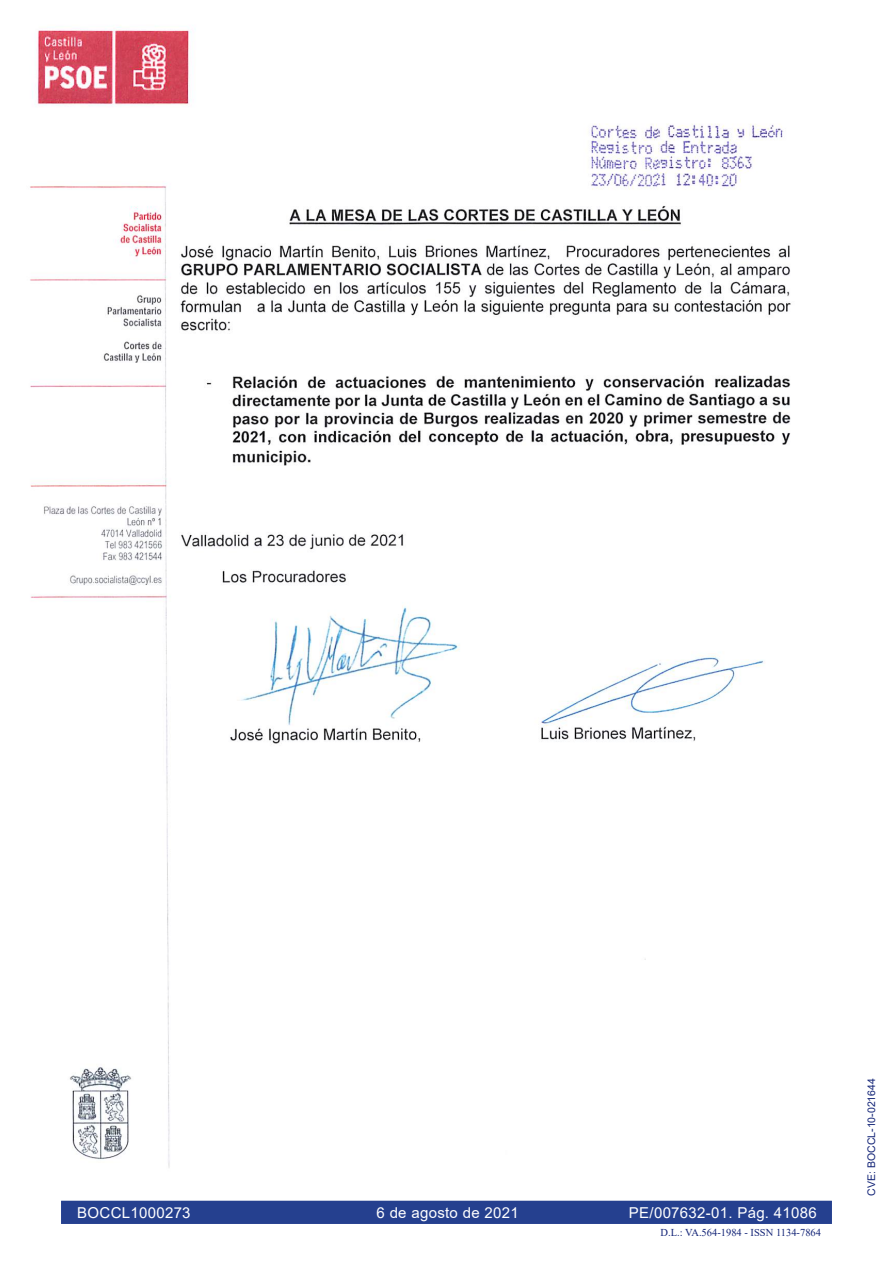
<style>
.page{position:relative;width:893px;height:1263px;background:#fff}
.page>*{position:absolute;margin:0;border:0;box-sizing:border-box;transform-origin:0 0}
.E_CVE{font:15px "Arial";letter-spacing:.02em;color:#fff}
.t1{font:10.5px "Times New Roman";color:#132477}
.t2{font:10.5px "Arial";color:#132477}
</style>
<div class="page">
<div style="left:60px;top:1200px;width:773px;height:25px;background:#25408f"></div>
<div style="left:60px;top:1199px;width:773px;height:26px;border:2px solid #fff"></div>
<img style="left:30px;top:27px;width:803px;height:1173px">
<p class="E_CVE" style="left:77px;top:1202px;width:115px">BOCCL1000273</p>
<p class="E_CVE" style="left:377px;top:1202px;width:144px">6 de agosto de 2021</p>
<p class="E_CVE" style="left:629px;top:1202px;width:189px">PE/007632-01. Pág. 41086</p>
<p class="t1" style="left:661px;top:1225px;width:162px">D.L.: VA.564-1984 - ISSN 1134-7864</p>
<p class="t2" style="left:864px;top:1195px;width:119px;rotate:-90deg">CVE: BOCCL-10-021644</p>
</div>
